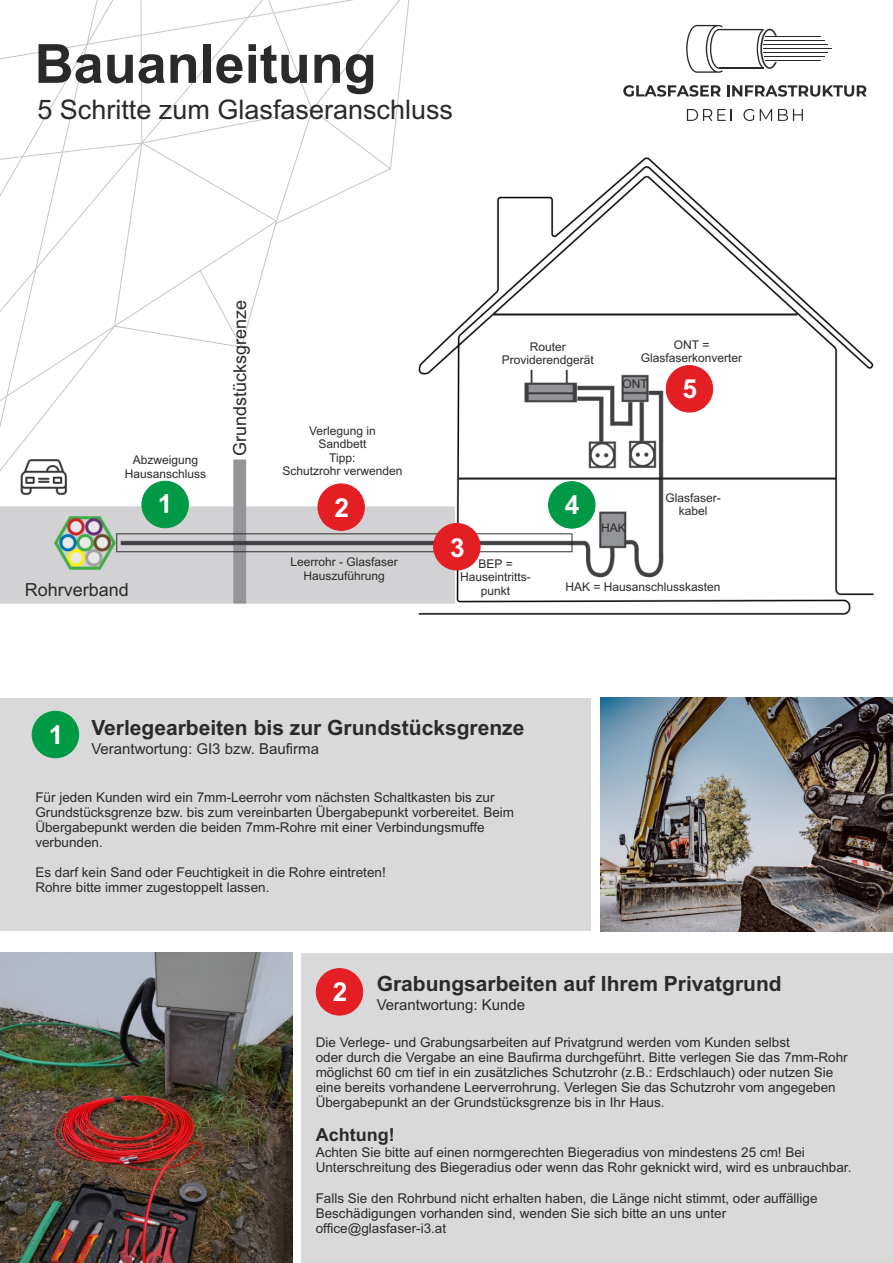
<style>
.page{position:relative;width:893px;height:1263px;background:#fff}
.page>*{position:absolute;margin:0;border:0;box-sizing:border-box;transform-origin:0 0}
.t1{font:700 54px "Arial";color:#2b2929}
.t2{font:27px "Arial";color:#2b2929}
.t3{font:700 26.25px "Arial";color:#fff}
.t4{font:700 21px "Arial";color:#2b2929}
.t5{font:18px "Arial";color:#2b2929}
.t6{font:700 18px "Arial";color:#2b2929}
.t7{font:15px "Arial";color:#2b2929}
.t8{font:13.5px/15.1px "Arial";color:#2b2929}
.t9{font:12px/13.4px "Arial";color:#2b2929;text-align:center}
.s1{font-size:26.25px;color:#fff}
</style>
<div class="page">
<img style="left:0;top:157px;width:874px;height:458px">
<div style="left:0;top:698px;width:590px;height:233px;background:#d9d9d9"></div>
<svg style="left:623px;top:85px;width:98px;height:12px"></svg>
<svg style="left:727px;top:85px;width:139px;height:12px"></svg>
<svg style="left:687px;top:109px;width:45px;height:12px"></svg>
<svg style="left:743px;top:109px;width:11px;height:12px"></svg>
<svg style="left:760px;top:109px;width:12px;height:12px"></svg>
<svg style="left:778px;top:109px;width:25px;height:12px"></svg>
<hr style="left:763px;top:44px;width:65px;height:1px;background:#2b2929">
<hr style="left:764px;top:40px;width:60px;height:1px;background:#2b2929">
<hr style="left:765px;top:36px;width:56px;height:1px;background:#2b2929">
<hr style="left:763px;top:48px;width:68px;height:1px;background:#2b2929">
<hr style="left:763px;top:53px;width:65px;height:1px;background:#2b2929">
<hr style="left:764px;top:57px;width:60px;height:1px;background:#2b2929">
<hr style="left:765px;top:61px;width:56px;height:1px;background:#2b2929">
<svg style="left:686px;top:25px;width:91px;height:48px"></svg>
<svg style="left:0;top:0;width:411px;height:491px"></svg>
<div style="left:141px;top:481px;width:48px;height:47px;background:#009945;border:1px solid #009945;border-radius:50%"></div>
<div style="left:317px;top:483px;width:48px;height:48px;background:#e31f24;border:1px solid #e31f24;border-radius:50%"></div>
<div style="left:433px;top:523px;width:47px;height:47px;background:#e31f24;border:1px solid #e31f24;border-radius:50%"></div>
<div style="left:548px;top:481px;width:47px;height:48px;background:#009945;border:1px solid #009945;border-radius:50%"></div>
<div style="left:666px;top:365px;width:47px;height:47px;background:#e31f24;border:1px solid #e31f24;border-radius:50%"></div>
<div style="left:32px;top:711px;width:47px;height:47px;background:#009945;border:1px solid #009945;border-radius:50%"></div>
<img style="left:600px;top:698px;width:293px;height:233px">
<div style="left:301px;top:952px;width:592px;height:311px;background:#d9d9d9"></div>
<img style="left:0;top:952px;width:292px;height:311px">
<div style="left:316px;top:968px;width:47px;height:47px;background:#e31f24;border:1px solid #e31f24;border-radius:50%"></div>
<h1 class="t1" style="left:35px;top:44px;width:344px">Bauanleitung</h1>
<h2 class="t2" style="left:37px;top:99px;width:417px">5 Schritte zum Glasfaseranschluss</h2>
<p class="t9" style="left:125px;top:455px;width:83px">Abzweigung<br>Hausanschluss</p>
<h3 class="t3" style="left:158px;top:494px;width:16px">1</h3>
<h3 class="t5" style="left:233px;top:456px;width:158px;rotate:-90deg">Grundstücksgrenze</h3>
<p class="t9" style="left:282px;top:425px;width:122px">Verlegung in<br>Sandbett<br>Tipp:<br>Schutzrohr verwenden</p>
<h3 class="t3" style="left:335px;top:497px;width:16px">2</h3>
<p class="t9" style="left:502px;top:341px;width:94px">Router<br>Providerendgerät</p>
<p class="t9" style="left:641px;top:339px;width:103px">ONT =<br>Glasfaserkonverter</p>
<p class="t9" style="left:623px;top:379px;width:27px">ONT</p>
<h3 class="t3" style="left:682px;top:379px;width:16px">5</h3>
<h3 class="t3" style="left:565px;top:495px;width:16px">4</h3>
<p class="t9" style="left:601px;top:522px;width:26px">HAK</p>
<p class="t9" style="left:665px;top:492px;width:57px">Glasfaser&shy;kabel</p>
<h3 class="t5" style="left:25px;top:583px;width:106px">Rohrverband</h3>
<p class="t9" style="left:291px;top:556px;width:109px">Leerrohr - Glasfaser<br>Hauszuführung</p>
<h3 class="t3" style="left:450px;top:538px;width:16px">3</h3>
<p class="t9" style="left:460px;top:558px;width:72px">BEP =<br>Hauseintritts&shy;punkt</p>
<p class="t9" style="left:565px;top:581px;width:157px">HAK = Hausanschlusskasten</p>
<h3 class="t4" style="left:49px;top:719px;width:477px"><span class="s1">1</span> Verlegearbeiten bis zur Grundstücksgrenze</h3>
<p class="t7" style="left:91px;top:743px;width:229px">Verantwortung: GI3 bzw. Baufirma</p>
<p class="t8" style="left:35px;top:791px;width:480px">Für jeden Kunden wird ein 7mm-Leerrohr vom nächsten Schaltkasten bis zur Grundstücksgrenze bzw. bis zum vereinbarten Übergabepunkt vorbereitet. Beim Übergabepunkt werden die beiden 7mm-Rohre mit einer Verbindungsmuffe verbunden.</p>
<p class="t8" style="left:35px;top:866px;width:352px">Es darf kein Sand oder Feuchtigkeit in die Rohre eintreten!<br>Rohre bitte immer zugestoppelt lassen.</p>
<h3 class="t4" style="left:377px;top:975px;width:406px">Grabungsarbeiten auf Ihrem Privatgrund</h3>
<p class="t7" style="left:377px;top:999px;width:150px">Verantwortung: Kunde</p>
<h3 class="t3" style="left:333px;top:982px;width:16px">2</h3>
<p class="t8" style="left:316px;top:1036px;width:534px">Die Verlege- und Grabungsarbeiten auf Privatgrund werden vom Kunden selbst<br>oder durch die Vergabe an eine Baufirma durchgeführt. Bitte verlegen Sie das 7mm-Rohr möglichst 60 cm tief in ein zusätzliches Schutzrohr (z.B.: Erdschlauch) oder nutzen Sie eine bereits vorhandene Leerverrohrung. Verlegen Sie das Schutzrohr vom angegeben Übergabepunkt an der Grundstücksgrenze bis in Ihr Haus.</p>
<h3 class="t6" style="left:316px;top:1128px;width:80px">Achtung!</h3>
<p class="t8" style="left:316px;top:1146px;width:537px">Achten Sie bitte auf einen normgerechten Biegeradius von mindestens 25 cm! Bei<br>Unterschreitung des Biegeradius oder wenn das Rohr geknickt wird, wird es unbrauchbar.</p>
<p class="t8" style="left:316px;top:1191px;width:503px">Falls Sie den Rohrbund nicht erhalten haben, die Länge nicht stimmt, oder auffällige<br>Beschädigungen vorhanden sind, wenden Sie sich bitte an uns unter office@glasfaser-i3.at</p>
</div>
